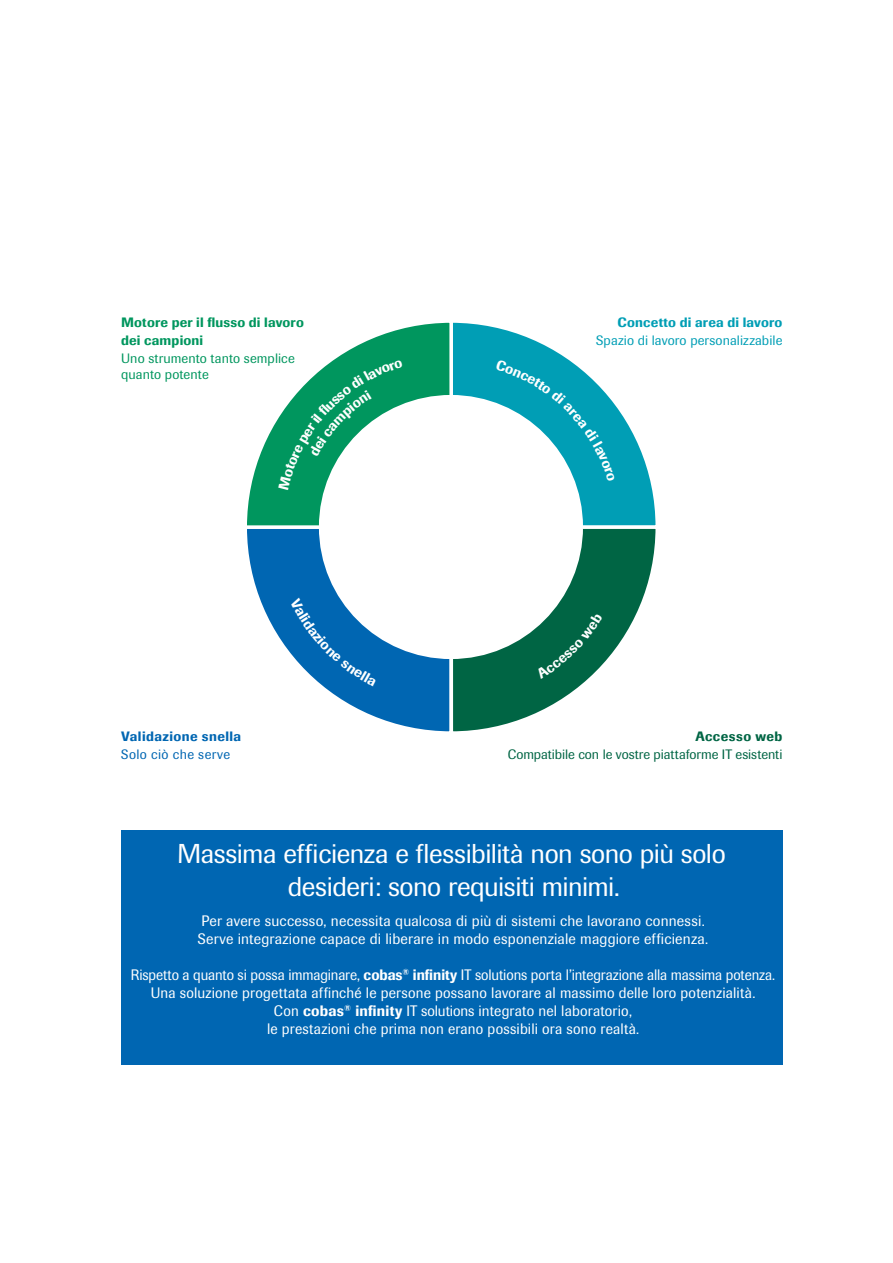
<style>
.page{position:relative;width:893px;height:1263px;background:#fff}
.page>*{position:absolute;margin:0;border:0;box-sizing:border-box;transform-origin:0 0}
.Layout_BodyText_9pt{font:27px/32.4px "Imago";letter-spacing:-.015em;color:#fff;text-align:center}
.Layout_BodyText_9pt-2{font:15px/18px "Imago";letter-spacing:.01em;color:#fff;text-align:center;scale:.96 1}
.Layout_BodyText_9pt-3{font:15px "Imago";letter-spacing:.01em;color:#fff}
.Layout_BodyText_9pt-4{font:15px "Imago";letter-spacing:.01em;color:#fff;scale:.94 1}
.Layout_BodyText_9pt-5{font:13.5px/18px "Imago";letter-spacing:.01em;color:#009eb5;text-align:right}
.Layout_BodyText_9pt-6{font:13.5px "Imago";color:#006544}
.Layout_BodyText_9pt-7{font:13.5px/16.5px "Imago";letter-spacing:.005em;color:#00965e}
.Layout_BodyText_9pt-8{font:500 13.5px/18px "Imago";letter-spacing:.015em;color:#00965e}
.Layout_BodyText_9pt-9{font:500 13.5px "Imago";letter-spacing:.03em;color:#0066b2}
.Layout_BodyText_9pt-10{font:13.5px "Imago";letter-spacing:.03em;color:#0066b2}
.Layout_BodyText_9pt-11{font:500 13.5px "Imago";letter-spacing:.035em;color:#006544}
.s1{font-weight:500}
</style>
<div class="page">
<div style="left:121px;top:830px;width:661px;height:235px;background:#0066b2"></div>
<svg style="left:247px;top:322px;width:409px;height:410px"></svg>
<p class="Layout_BodyText_9pt-8" style="left:121px;top:313px;width:184px">Motore per il fusso di lavoro dei campioni</p>
<p class="Layout_BodyText_9pt-7" style="left:121px;top:350px;width:175px">Uno strumento tanto semplice quanto potente</p>
<p class="Layout_BodyText_9pt-9" style="left:121px;top:728px;width:122px">Validazione snella</p>
<p class="Layout_BodyText_9pt-10" style="left:121px;top:746px;width:111px">Solo ciò che serve</p>
<p class="Layout_BodyText_9pt-5" style="left:596px;top:313px;width:188px"><span class="s1">Concetto di area di lavoro<br></span>Spazio di lavoro personalizzabile</p>
<p class="Layout_BodyText_9pt-11" style="left:695px;top:728px;width:89px">Accesso web</p>
<p class="Layout_BodyText_9pt-6" style="left:508px;top:746px;width:276px">Compatibile con le vostre piattaforme IT esistenti</p>
<p class="Layout_BodyText_9pt" style="left:177px;top:838px;width:550px">Massima efficienza e flessibilità non sono più solo desideri: sono requisiti minimi.</p>
<p class="Layout_BodyText_9pt-3" style="left:201px;top:912px;width:505px">Per avere successo, necessita qualcosa di più di sistemi che lavorano connessi.</p>
<p class="Layout_BodyText_9pt-3" style="left:198px;top:930px;width:512px">Serve integrazione capace di liberare in modo esponenziale maggiore efficienza.</p>
<p class="Layout_BodyText_9pt-4" style="left:131px;top:966px;width:687px">Rispetto a quanto si possa immaginare, <span class="s1">cobas</span><sup>®</sup> <span class="s1">infnity</span> IT solutions porta l’integrazione alla massima potenza.</p>
<p class="Layout_BodyText_9pt-2" style="left:151px;top:984px;width:631px">Una soluzione progettata affinché le persone possano lavorare al massimo delle loro potenzialità.</p>
<p class="Layout_BodyText_9pt-2" style="left:267px;top:1002px;width:389px">Con <span class="s1">cobas</span><sup>®</sup> <span class="s1">inf nity</span> IT solutions integrato nel laboratorio, le prestazioni che prima non erano possibili ora sono realtà.</p>
</div>
